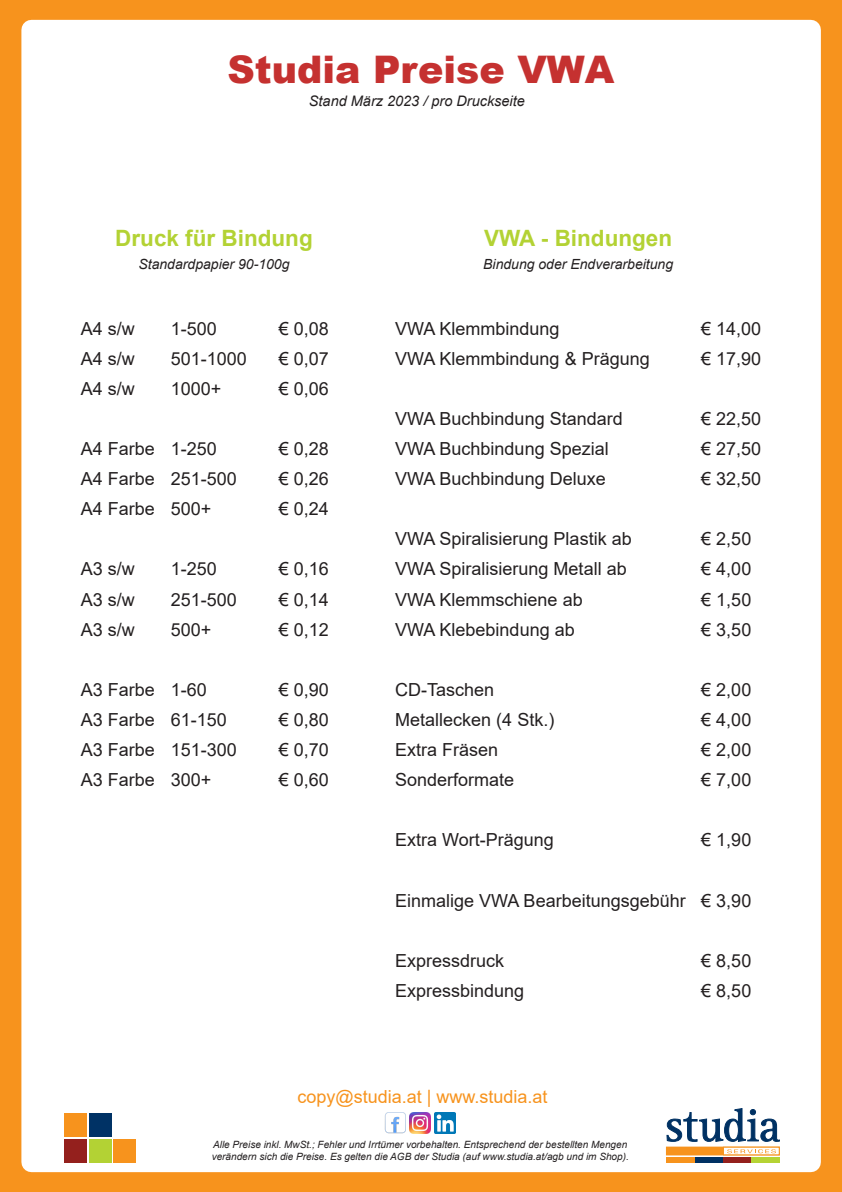
<style>
.page{position:relative;width:842px;height:1192px;background:#f7931d}
.page>*{position:absolute;margin:0;border:0;box-sizing:border-box;transform-origin:0 0}
.t1{font:900 38px "Arial";color:#c53130}
.t2{font:700 22.5px "Arial";color:#b3d234}
.t3{font:18px "Arial";color:#231f20}
.Website{font:18px "Arial";color:#f7931d}
.t4{font:italic 14.5px "Arial";color:#231f20}
.t5{font:italic 14px "Arial";color:#231f20}
.t6{font:italic 10px/12px "Arial";color:#231f20}
</style>
<div class="page">
<div style="left:31px;top:30px;width:780px;height:1132px;background:#fff"></div>
<div style="left:21px;top:20px;width:800px;height:1152px;border:20px solid #fff"></div>
<div style="left:64px;top:1113px;width:23px;height:24px;background:#f7931d"></div>
<div style="left:64px;top:1139px;width:23px;height:24px;background:#94201d"></div>
<div style="left:89px;top:1113px;width:23px;height:24px;background:#003265"></div>
<div style="left:89px;top:1139px;width:23px;height:24px;background:#b3d234"></div>
<div style="left:114px;top:1139px;width:22px;height:24px;background:#f7931d"></div>
<img style="left:410px;top:1112px;width:21px;height:21px">
<img style="left:435px;top:1112px;width:21px;height:21px">
<div style="left:666px;top:1157px;width:29px;height:6px;background:#f7931d"></div>
<div style="left:695px;top:1157px;width:28px;height:6px;background:#003163"></div>
<div style="left:723px;top:1157px;width:28px;height:6px;background:#94201d"></div>
<div style="left:751px;top:1157px;width:28px;height:6px;background:#b5d334"></div>
<div style="left:666px;top:1147px;width:113px;height:8px;background:#f7931d"></div>
<div style="left:723px;top:1147px;width:56px;height:8px;background:#fff;border:1px solid #f7931d"></div>
<svg style="left:667px;top:1109px;width:113px;height:32px"></svg>
<svg style="left:727px;top:1149px;width:49px;height:4px"></svg>
<img style="left:385px;top:1112px;width:21px;height:21px">
<p class="t1" style="left:227px;top:42px;width:388px">Studia Preise VWA</p>
<p class="t4" style="left:309px;top:92px;width:217px">Stand März 2023 / pro Druckseite</p>
<p class="t2" style="left:115px;top:222px;width:199px">Druck für Bindung</p>
<p class="t5" style="left:139px;top:255px;width:152px">Standardpapier 90-100g</p>
<p class="t3" style="left:81px;top:316px;width:56px">A4 s/w</p>
<p class="t3" style="left:171px;top:316px;width:48px">1-500</p>
<p class="t3" style="left:279px;top:316px;width:52px">€ 0,08</p>
<p class="t3" style="left:81px;top:346px;width:56px">A4 s/w</p>
<p class="t3" style="left:171px;top:346px;width:78px">501-1000</p>
<p class="t3" style="left:279px;top:346px;width:52px">€ 0,07</p>
<p class="t3" style="left:81px;top:376px;width:56px">A4 s/w</p>
<p class="t3" style="left:171px;top:376px;width:52px">1000+</p>
<p class="t3" style="left:279px;top:376px;width:52px">€ 0,06</p>
<p class="t3" style="left:81px;top:436px;width:138px">A4 Farbe 1-250</p>
<p class="t3" style="left:279px;top:436px;width:52px">€ 0,28</p>
<p class="t3" style="left:81px;top:466px;width:158px">A4 Farbe 251-500</p>
<p class="t3" style="left:279px;top:466px;width:52px">€ 0,26</p>
<p class="t3" style="left:81px;top:496px;width:132px">A4 Farbe 500+</p>
<p class="t3" style="left:279px;top:496px;width:52px">€ 0,24</p>
<p class="t3" style="left:81px;top:557px;width:56px">A3 s/w</p>
<p class="t3" style="left:171px;top:557px;width:48px">1-250</p>
<p class="t3" style="left:279px;top:557px;width:52px">€ 0,16</p>
<p class="t3" style="left:81px;top:587px;width:56px">A3 s/w</p>
<p class="t3" style="left:171px;top:587px;width:68px">251-500</p>
<p class="t3" style="left:279px;top:587px;width:52px">€ 0,14</p>
<p class="t3" style="left:81px;top:617px;width:56px">A3 s/w</p>
<p class="t3" style="left:171px;top:617px;width:42px">500+</p>
<p class="t3" style="left:279px;top:617px;width:52px">€ 0,12</p>
<p class="t3" style="left:81px;top:677px;width:128px">A3 Farbe 1-60</p>
<p class="t3" style="left:279px;top:677px;width:52px">€ 0,90</p>
<p class="t3" style="left:81px;top:707px;width:148px">A3 Farbe 61-150</p>
<p class="t3" style="left:279px;top:707px;width:52px">€ 0,80</p>
<p class="t3" style="left:81px;top:737px;width:158px">A3 Farbe 151-300</p>
<p class="t3" style="left:279px;top:737px;width:52px">€ 0,70</p>
<p class="t3" style="left:81px;top:767px;width:132px">A3 Farbe 300+</p>
<p class="t3" style="left:279px;top:767px;width:52px">€ 0,60</p>
<p class="t2" style="left:484px;top:222px;width:189px">VWA - Bindungen</p>
<p class="t5" style="left:483px;top:255px;width:191px">Bindung oder Endverarbeitung</p>
<p class="t3" style="left:395px;top:316px;width:166px">VWA Klemmbindung</p>
<p class="t3" style="left:701px;top:316px;width:61px">€ 14,00</p>
<p class="t3" style="left:395px;top:346px;width:256px">VWA Klemmbindung &amp; Prägung</p>
<p class="t3" style="left:701px;top:346px;width:61px">€ 17,90</p>
<p class="t3" style="left:395px;top:406px;width:229px">VWA Buchbindung Standard</p>
<p class="t3" style="left:701px;top:406px;width:61px">€ 22,50</p>
<p class="t3" style="left:395px;top:436px;width:215px">VWA Buchbindung Spezial</p>
<p class="t3" style="left:701px;top:436px;width:61px">€ 27,50</p>
<p class="t3" style="left:395px;top:466px;width:212px">VWA Buchbindung Deluxe</p>
<p class="t3" style="left:701px;top:466px;width:61px">€ 32,50</p>
<p class="t3" style="left:395px;top:527px;width:238px">VWA Spiralisierung Plastik ab</p>
<p class="t3" style="left:701px;top:527px;width:52px">€ 2,50</p>
<p class="t3" style="left:395px;top:557px;width:233px">VWA Spiralisierung Metall ab</p>
<p class="t3" style="left:701px;top:557px;width:52px">€ 4,00</p>
<p class="t3" style="left:395px;top:587px;width:189px">VWA Klemmschiene ab</p>
<p class="t3" style="left:701px;top:587px;width:52px">€ 1,50</p>
<p class="t3" style="left:395px;top:617px;width:181px">VWA Klebebindung ab</p>
<p class="t3" style="left:701px;top:617px;width:52px">€ 3,50</p>
<p class="t3" style="left:395px;top:677px;width:101px">CD-Taschen</p>
<p class="t3" style="left:701px;top:677px;width:52px">€ 2,00</p>
<p class="t3" style="left:395px;top:707px;width:161px">Metallecken (4 Stk.)</p>
<p class="t3" style="left:701px;top:707px;width:52px">€ 4,00</p>
<p class="t3" style="left:395px;top:737px;width:105px">Extra Fräsen</p>
<p class="t3" style="left:701px;top:737px;width:52px">€ 2,00</p>
<p class="t3" style="left:395px;top:767px;width:121px">Sonderformate</p>
<p class="t3" style="left:701px;top:767px;width:52px">€ 7,00</p>
<p class="t3" style="left:395px;top:828px;width:160px">Extra Wort-Prägung</p>
<p class="t3" style="left:701px;top:828px;width:52px">€ 1,90</p>
<p class="t3" style="left:395px;top:888px;width:358px">Einmalige VWA Bearbeitungsgebühr € 3,90</p>
<p class="t3" style="left:395px;top:948px;width:111px">Expressdruck</p>
<p class="t3" style="left:701px;top:948px;width:52px">€ 8,50</p>
<p class="t3" style="left:395px;top:978px;width:131px">Expressbindung</p>
<p class="t3" style="left:701px;top:978px;width:52px">€ 8,50</p>
<p class="Website" style="left:298px;top:1084px;width:252px">copy@studia.at | www.studia.at</p>
<p class="t6" style="left:212px;top:1139px;width:419px">Alle Preise inkl. MwSt.; Fehler und Irrtümer vorbehalten. Entsprechend der bestellten Mengen verändern sich die Preise. Es gelten die AGB der Studia (auf www.studia.at/agb und im Shop).</p>
</div>
